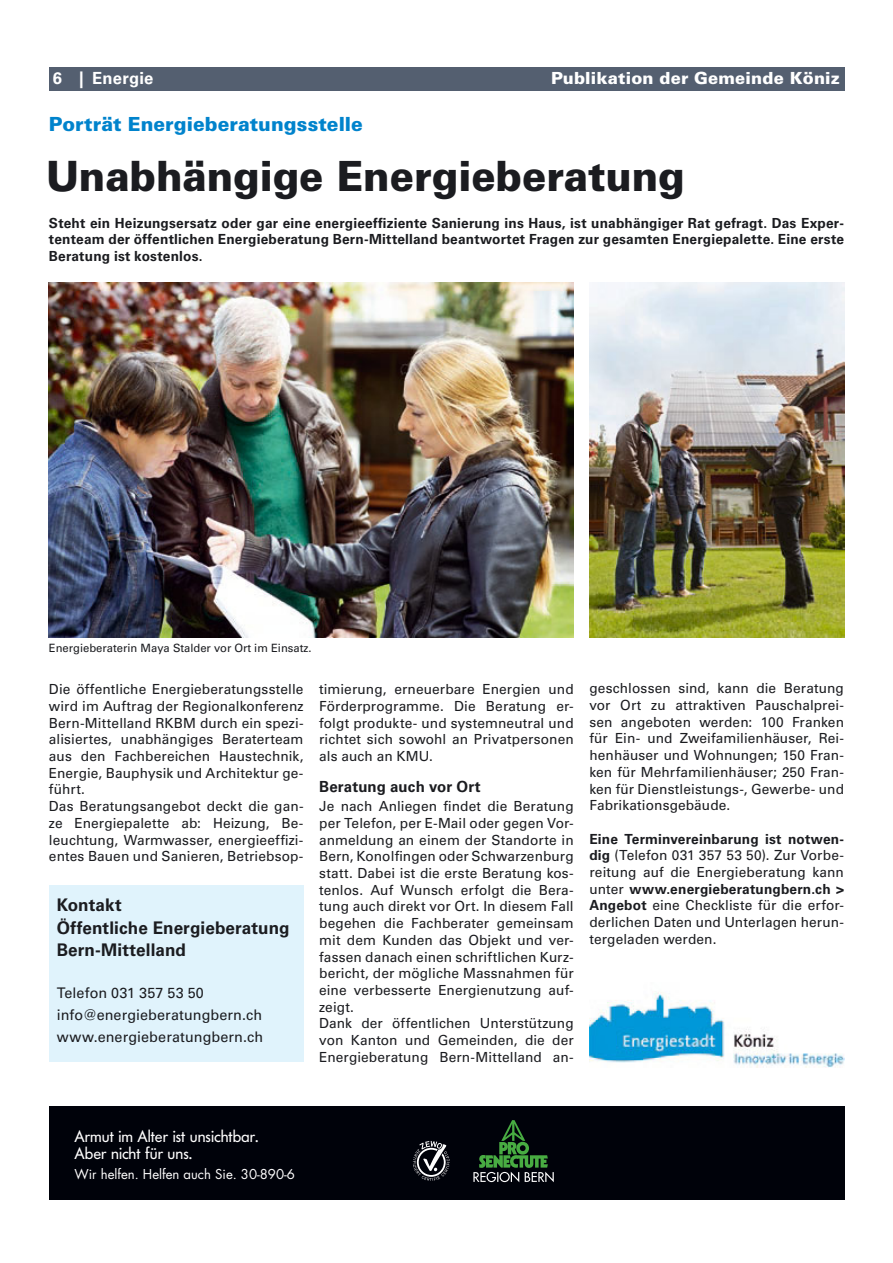
<style>
.page{position:relative;width:893px;height:1263px;background:#fff}
.page>*{position:absolute;margin:0;border:0;box-sizing:border-box;transform-origin:0 0}
.t1{font:900 41.7px "Univers LT";color:#1b1c20;scale:.95 1}
.t2{font:900 19.5px "Univers LT";color:#0083cc}
.t3{font:700 17.4px/22.4px "Univers LT";letter-spacing:.005em;color:#1b1c20}
.t4{font:900 16.65px "Univers LT";letter-spacing:.01em;color:#fff}
.t5{font:700 16.65px "Univers LT";letter-spacing:.015em;color:#fff}
.t6{font:16.5px/16.5px "Futura BQ";color:#fff}
.t7{font:700 15.3px "Univers LT";letter-spacing:.005em;color:#1b1c20}
.t8{font:14.55px/22.4px "Univers LT";letter-spacing:.005em;color:#1b1c20}
.t9{font:13.95px/16.6px "Univers LT";letter-spacing:.01em;color:#1b1c20;text-align:justify}
.t10{font:700 13.95px/16.6px "Univers LT";letter-spacing:.015em;color:#1b1c20;text-align:justify}
.t11{font:13.2px "Futura Std";color:#fff}
.t12{font:11.4px "Univers LT";color:#1b1c20}
.s1{font-weight:700}
</style>
<div class="page">
<div style="left:49px;top:67px;width:795px;height:24px;background:#545f70"></div>
<img style="left:589px;top:282px;width:255px;height:355px">
<img style="left:49px;top:282px;width:525px;height:355px">
<div style="left:49px;top:885px;width:255px;height:177px;background:#e0f3fc"></div>
<img style="left:589px;top:992px;width:255px;height:75px">
<div style="left:49px;top:1106px;width:795px;height:94px;background:#00020a"></div>
<svg style="left:413px;top:1141px;width:37px;height:40px"></svg>
<svg style="left:473px;top:1120px;width:81px;height:62px"></svg>
<p class="t5" style="left:53px;top:72px;width:102px">6 | Energie</p>
<p class="t4" style="left:551px;top:72px;width:291px">Publikation der Gemeinde Köniz</p>
<h2 class="t2" style="left:49px;top:116px;width:316px">Porträt Energieberatungsstelle</h2>
<h1 class="t1" style="left:46px;top:160px;width:674px">Unabhängige Energieberatung</h1>
<p class="t10" style="left:49px;top:215px;width:797px">Steht ein Heizungsersatz oder gar eine energieeffiziente Sanierung ins Haus, ist unabhängiger Rat gefragt. Das Exper&shy;tenteam der öffentlichen Energieberatung Bern-Mittelland beantwortet Fragen zur gesamten Energiepalette. Eine erste Beratung ist kostenlos.</p>
<p class="t12" style="left:49px;top:643px;width:264px">Energieberaterin Maya Stalder vor Ort im Einsatz.</p>
<p class="t9" style="left:49px;top:682px;width:256px;text-align:left">Die öffentliche Energieberatungsstelle wird im Auftrag der Regionalkonferenz Bern-Mittelland RKBM durch ein spezi&shy;alisiertes, unabhängiges Beraterteam aus den Fachbereichen Haustechnik, Energie, Bau physik und Architektur ge&shy;führt.<br>Das Beratungsangebot deckt die gan&shy;ze Energiepalette ab: Heizung, Be&shy;leuchtung, Warmwasser, energieeffizi&shy;entes Bauen und Sanieren, Betriebsop-</p>
<p class="t3" style="left:57px;top:895px;width:234px">Kontakt<br>Öffentliche Energieberatung<br>Bern-Mittelland</p>
<p class="t8" style="left:57px;top:982px;width:208px">Telefon 031 357 53 50 info@energieberatungbern.ch www.energieberatungbern.ch</p>
<p class="t9" style="left:319px;top:682px;width:256px">timierung, erneuerbare Energien und Förderprogramme. Die Beratung er&shy;folgt produkte- und systemneutral und richtet sich so wohl an Privatpersonen als auch an KMU.</p>
<p class="t7" style="left:319px;top:780px;width:163px">Beratung auch vor Ort</p>
<p class="t9" style="left:319px;top:799px;width:256px;text-align:left">Je nach Anliegen findet die Beratung per Telefon, per E-Mail oder gegen Vor&shy;anmeldung an einem der Standorte in Bern, Konolfingen oder Schwarzenburg statt. Dabei ist die erste Beratung kos&shy;tenlos. Auf Wunsch erfolgt die Bera&shy;tung auch direkt vor Ort. In diesem Fall begehen die Fachberater gemeinsam mit dem Kunden das Objekt und ver&shy;fassen danach einen schriftlichen Kurz&shy;bericht, der mögliche Mass nahmen für eine verbesserte Energienutzung auf&shy;zeigt.<br>Dank der öffentlichen Unterstützung von Kanton und Gemeinden, die der Energieberatung Bern-Mittelland an-</p>
<p class="t9" style="left:589px;top:681px;width:256px">geschlossen sind, kann die Beratung vor Ort zu attraktiven Pauschalprei&shy;sen angeboten werden: 100 Franken für Ein- und Zweifamilienhäuser, Rei&shy;henhäuser und Wohnungen; 150 Fran&shy;ken für Mehrfamilienhäuser; 250 Fran&shy;ken für Dienstleistungs-, Ge werbe- und Fabrikationsgebäude.</p>
<p class="t9" style="left:589px;top:831px;width:256px"><span class="s1">Eine Terminvereinbarung ist notwen&shy;dig</span> (Telefon 031 357 53 50). Zur Vorbe&shy;reitung auf die Energieberatung kann unter <span class="s1">www.energieberatungbern.ch &gt; Angebot</span> eine Checkliste für die erfor&shy;derlichen Daten und Unterlagen herun&shy;tergeladen werden.</p>
<p class="t6" style="left:74px;top:1130px;width:186px">Armut im Alter ist unsichtbar.<br>Aber nicht für uns.</p>
<p class="t11" style="left:74px;top:1166px;width:222px">Wir helfen. Helfen auch Sie. 30-890-6</p>
</div>
